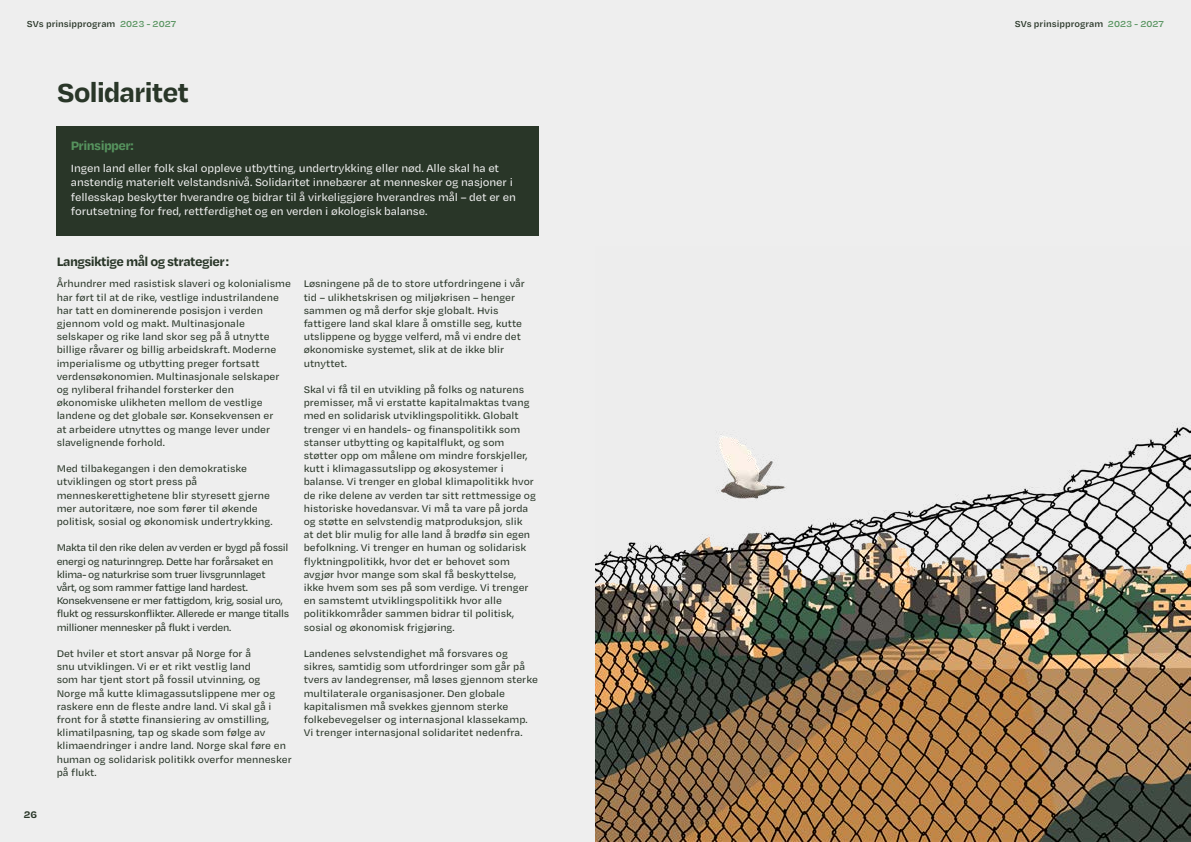
<style>
.page{position:relative;width:1191px;height:842px;background:#eee}
.page>*{position:absolute;margin:0;border:0;box-sizing:border-box;transform-origin:0 0}
.t1{font:700 30px "Degular Text";letter-spacing:-.04em;color:#293628}
.t2{font:700 14px "Degular Text";letter-spacing:-.04em;color:#293628}
.t3{font:700 14px "Degular Text";letter-spacing:-.04em;color:#56935e}
.t4{font:500 12px/14.4px "Degular Text";letter-spacing:-.01em;color:#eee}
.t5{font:500 11px/13.2px "Degular Text";color:#293628}
.t6{font:500 11px/13.2px "Degular Text";letter-spacing:-.03em;color:#293628}
.t7{font:700 11px "Degular Text";color:#293628}
.t8{font:600 10px "Degular Text";color:#293628}
.s1{color:#56935e}
</style>
<div class="page">
<div style="left:57px;top:126px;width:482px;height:109px;background:#293628"></div>
<img style="left:595px;top:424px;width:595px;height:418px">
<p class="t8" style="left:27px;top:17px;width:151px">SVs prinsipprogram <span class="s1">2023 - 2027</span></p>
<p class="t8" style="left:1014px;top:17px;width:151px">SVs prinsipprogram <span class="s1">2023 - 2027</span></p>
<h1 class="t1" style="left:57px;top:72px;width:134px">Solidaritet</h1>
<p class="t3" style="left:71px;top:136px;width:64px">Prinsipper:</p>
<p class="t4" style="left:71px;top:160px;width:446px">Ingen land eller folk skal oppleve utbytting, undertrykking eller nød. Alle skal ha et anstendig materielt velstandsnivå. Solidaritet innebærer at mennesker og nasjoner i fellesskap beskytter hverandre og bidrar til å virkeliggjøre hverandres mål – det er en forutsetning for fred, rettferdighet og en verden i økologisk balanse.</p>
<p class="t7" style="left:24px;top:807px;width:15px">26</p>
<p class="t2" style="left:57px;top:252px;width:174px">Langsiktige mål og strategier:</p>
<p class="t5" style="left:57px;top:277px;width:236px">Århundrer med rasistisk slaveri og kolonialisme har ført til at de rike, vestlige industrilandene har tatt en dominerende posisjon i verden gjennom vold og makt. Multinasjonale selskaper og rike land skor seg på å utnytte billige råvarer og billig arbeidskraft. Moderne imperialisme og utbytting preger fortsatt verdensøkonomien. Multinasjonale selskaper og nyliberal frihandel forsterker den økonomiske ulikheten mellom de vestlige landene og det globale sør. Konsekvensen er<br>at arbeidere utnyttes og mange lever under slavelignende forhold.</p>
<p class="t5" style="left:57px;top:462px;width:217px">Med tilbakegangen i den demokratiske utviklingen og stort press på menneskerettighetene blir styresett gjerne mer autoritære, noe som fører til økende politisk, sosial og økonomisk undertrykking.</p>
<p class="t6" style="left:57px;top:541px;width:234px">Makta til den rike delen av verden er bygd på fossil energi og naturinngrep. Dette har forårsaket en klima- og naturkrise som truer livsgrunnlaget<br>vårt, og som rammer fattige land hardest.<br>Konsekvensene er mer fattigdom, krig, sosial uro, flukt og ressurskonflikter. Allerede er mange titalls millioner mennesker på flukt i verden.</p>
<p class="t5" style="left:57px;top:646px;width:236px">Det hviler et stort ansvar på Norge for å<br>snu utviklingen. Vi er et rikt vestlig land<br>som har tjent stort på fossil utvinning, og Norge må kutte klimagassutslippene mer og raskere enn de fleste andre land. Vi skal gå i front for å støtte finansiering av omstilling, klimatilpasning, tap og skade som følge av klimaendringer i andre land. Norge skal føre en human og solidarisk politikk overfor mennesker på flukt.</p>
<p class="t5" style="left:304px;top:277px;width:222px">Løsningene på de to store utfordringene i vår tid – ulikhetskrisen og miljøkrisen – henger sammen og må derfor skje globalt. Hvis fattigere land skal klare å omstille seg, kutte utslippene og bygge velferd, må vi endre det økonomiske systemet, slik at de ikke blir utnyttet.</p>
<p class="t5" style="left:304px;top:382px;width:234px">Skal vi få til en utvikling på folks og naturens premisser, må vi erstatte kapitalmaktas tvang med en solidarisk utviklingspolitikk. Globalt trenger vi en handels- og finanspolitikk som stanser utbytting og kapitalflukt, og som støtter opp om målene om mindre forskjeller, kutt i klimagassutslipp og økosystemer i balanse. Vi trenger en global klimapolitikk hvor de rike delene av verden tar sitt rettmessige og historiske hovedansvar. Vi må ta vare på jorda og støtte en selvstendig matproduksjon, slik<br>at det blir mulig for alle land å brødfø sin egen befolkning. Vi trenger en human og solidarisk flyktningpolitikk, hvor det er behovet som avgjør hvor mange som skal få beskyttelse, ikke hvem som ses på som verdige. Vi trenger en samstemt utviklingspolitikk hvor alle politikkområder sammen bidrar til politisk, sosial og økonomisk frigjøring.</p>
<p class="t5" style="left:304px;top:646px;width:236px">Landenes selvstendighet må forsvares og sikres, samtidig som utfordringer som går på tvers av landegrenser, må løses gjennom sterke multilaterale organisasjoner. Den globale kapitalismen må svekkes gjennom sterke folkebevegelser og internasjonal klassekamp.<br>Vi trenger internasjonal solidaritet nedenfra.</p>
</div>
